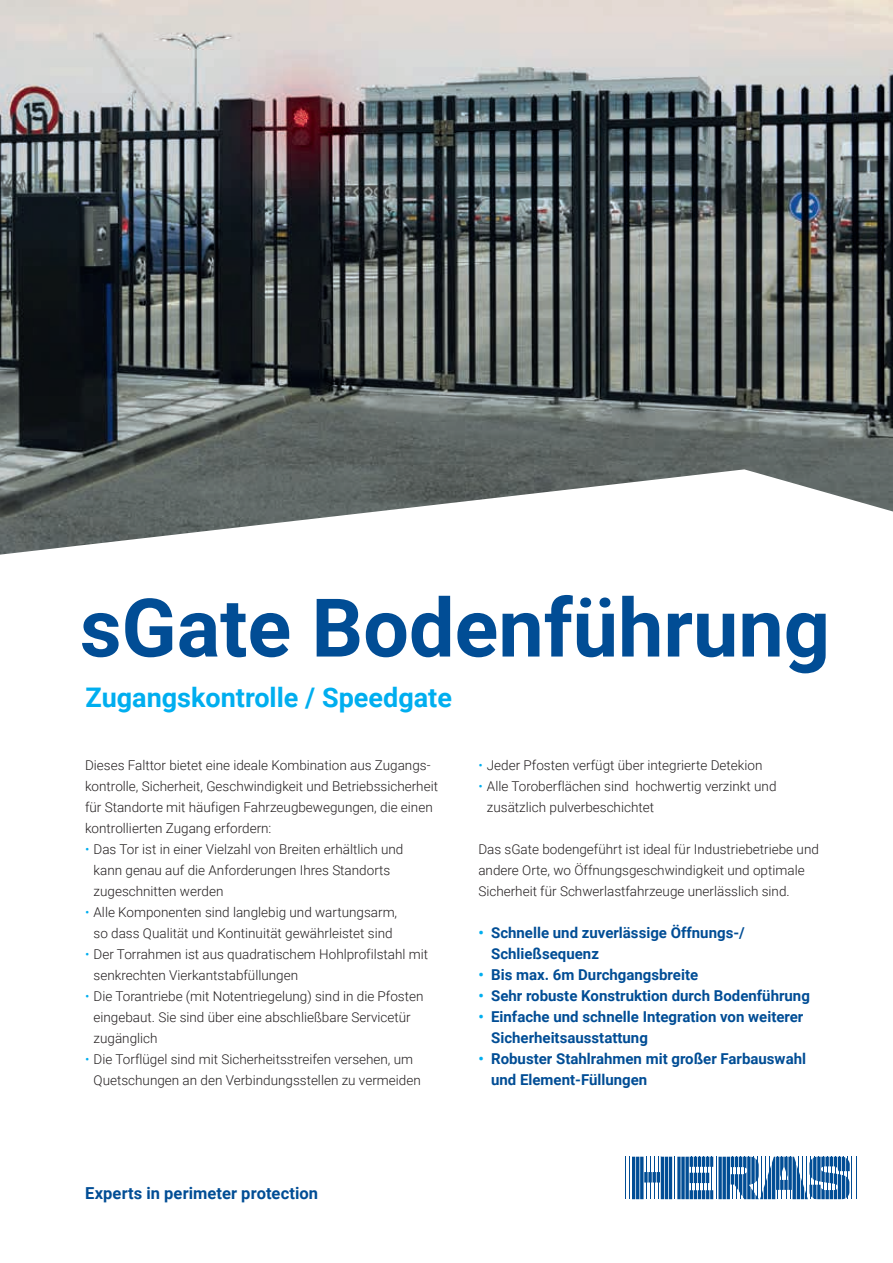
<style>
.page{position:relative;width:893px;height:1263px;background:#fff}
.page>*{position:absolute;margin:0;border:0;box-sizing:border-box;transform-origin:0 0}
.t1{font:700 81px "Roboto";color:#014d95}
.t2{font:700 27px "Roboto";color:#00aeef}
.t3{font:700 16.5px "Roboto";letter-spacing:.005em;color:#014d95}
.t4{font:700 15px/21px "Roboto";color:#014d95}
.t5{font:300 13.5px/21px "Roboto";color:#231f20}
.s1{color:#00aeef}
</style>
<div class="page">
<hr style="left:625px;top:1157px;width:1px;height:42px;background:#014d95">
<hr style="left:629px;top:1157px;width:1px;height:42px;background:#014d95">
<hr style="left:646px;top:1157px;width:1px;height:42px;background:#014d95">
<hr style="left:650px;top:1157px;width:1px;height:42px;background:#014d95">
<hr style="left:654px;top:1157px;width:1px;height:42px;background:#014d95">
<hr style="left:658px;top:1157px;width:1px;height:42px;background:#014d95">
<hr style="left:674px;top:1157px;width:1px;height:42px;background:#014d95">
<hr style="left:852px;top:1157px;width:1px;height:42px;background:#014d95">
<hr style="left:856px;top:1157px;width:1px;height:42px;background:#014d95">
<hr style="left:669px;top:1157px;width:3px;height:42px;background:#014d95">
<hr style="left:665px;top:1157px;width:3px;height:42px;background:#014d95">
<hr style="left:661px;top:1157px;width:3px;height:42px;background:#014d95">
<hr style="left:640px;top:1157px;width:3px;height:42px;background:#014d95">
<hr style="left:636px;top:1157px;width:3px;height:42px;background:#014d95">
<hr style="left:632px;top:1157px;width:3px;height:42px;background:#014d95">
<svg style="left:657px;top:1172px;width:3px;height:10px"></svg>
<svg style="left:652px;top:1172px;width:4px;height:10px"></svg>
<svg style="left:648px;top:1172px;width:4px;height:10px"></svg>
<svg style="left:644px;top:1172px;width:4px;height:10px"></svg>
<svg style="left:685px;top:1157px;width:4px;height:42px"></svg>
<svg style="left:681px;top:1157px;width:4px;height:42px"></svg>
<svg style="left:677px;top:1157px;width:4px;height:42px"></svg>
<svg style="left:690px;top:1157px;width:160px;height:42px"></svg>
<img style="left:0;top:0;width:893px;height:555px">
<h1 class="t1" style="left:80px;top:571px;width:752px">sGate Bodenführung</h1>
<h2 class="t2" style="left:86px;top:678px;width:368px">Zugangskontrolle / Speedgate</h2>
<p class="t5" style="left:85px;top:754px;width:354px">Dieses Falttor bietet eine ideale Kombination aus Zugangs&shy;kontrolle, Sicherheit, Geschwindigkeit und Betriebssicherheit für Standorte mit häufigen Fahrzeugbewegungen, die einen kontrollierten Zugang erfordern:</p>
<p class="t5" style="left:94px;top:838px;width:311px;text-indent:-9px"><span class="s1">•</span> Das Tor ist in einer Vielzahl von Breiten erhältlich und kann genau auf die Anforderungen Ihres Standorts zugeschnitten werden</p>
<p class="t5" style="left:85px;top:901px;width:314px;text-align:center"><span class="s1">•</span> Alle Komponenten sind langlebig und wartungsarm, so dass Qualität und Kontinuität gewährleistet sind</p>
<p class="t5" style="left:94px;top:943px;width:336px;text-indent:-9px"><span class="s1">•</span> Der Torrahmen ist aus quadratischem Hohlprofilstahl mit senkrechten Vierkantstabfüllungen</p>
<p class="t5" style="left:94px;top:985px;width:331px;text-indent:-9px"><span class="s1">•</span> Die Torantriebe (mit Notentriegelung) sind in die Pfosten eingebaut. Sie sind über eine abschließbare Servicetür zugänglich</p>
<p class="t5" style="left:94px;top:1048px;width:329px;text-indent:-9px"><span class="s1">•</span> Die Torflügel sind mit Sicherheitsstreifen versehen, um<br>Quetschungen an den Verbindungsstellen zu vermeiden</p>
<p class="t3" style="left:85px;top:1181px;width:235px">Experts in perimeter protection</p>
<p class="t5" style="left:478px;top:754px;width:286px"><span class="s1">•</span> Jeder Pfosten verfügt über integrierte Detekion</p>
<p class="t5" style="left:487px;top:775px;width:291px;text-indent:-9px"><span class="s1">•</span> Alle Toroberflächen sind hochwertig verzinkt und zusätzlich pulverbeschichtet</p>
<p class="t5" style="left:478px;top:838px;width:342px">Das sGate bodengeführt ist ideal für Industriebetriebe und andere Orte, wo Öffnungsgeschwindigkeit und optimale<br>Sicherheit für Schwerlastfahrzeuge unerlässlich sind.</p>
<p class="t4" style="left:491px;top:921px;width:255px;text-indent:-13px"><span class="s1">•</span> Schnelle und zuverlässige Öffnungs-/<br>Schließsequenz</p>
<p class="t4" style="left:478px;top:963px;width:221px"><span class="s1">•</span> Bis max. 6m Durchgangsbreite</p>
<p class="t4" style="left:478px;top:984px;width:333px"><span class="s1">•</span> Sehr robuste Konstruktion durch Bodenführung</p>
<p class="t4" style="left:491px;top:1005px;width:314px;text-indent:-13px"><span class="s1">•</span> Einfache und schnelle Integration von weiterer<br>Sicherheitsausstattung</p>
<p class="t4" style="left:491px;top:1047px;width:316px;text-indent:-13px"><span class="s1">•</span> Robuster Stahlrahmen mit großer Farbauswahl und Element-Füllungen</p>
</div>
